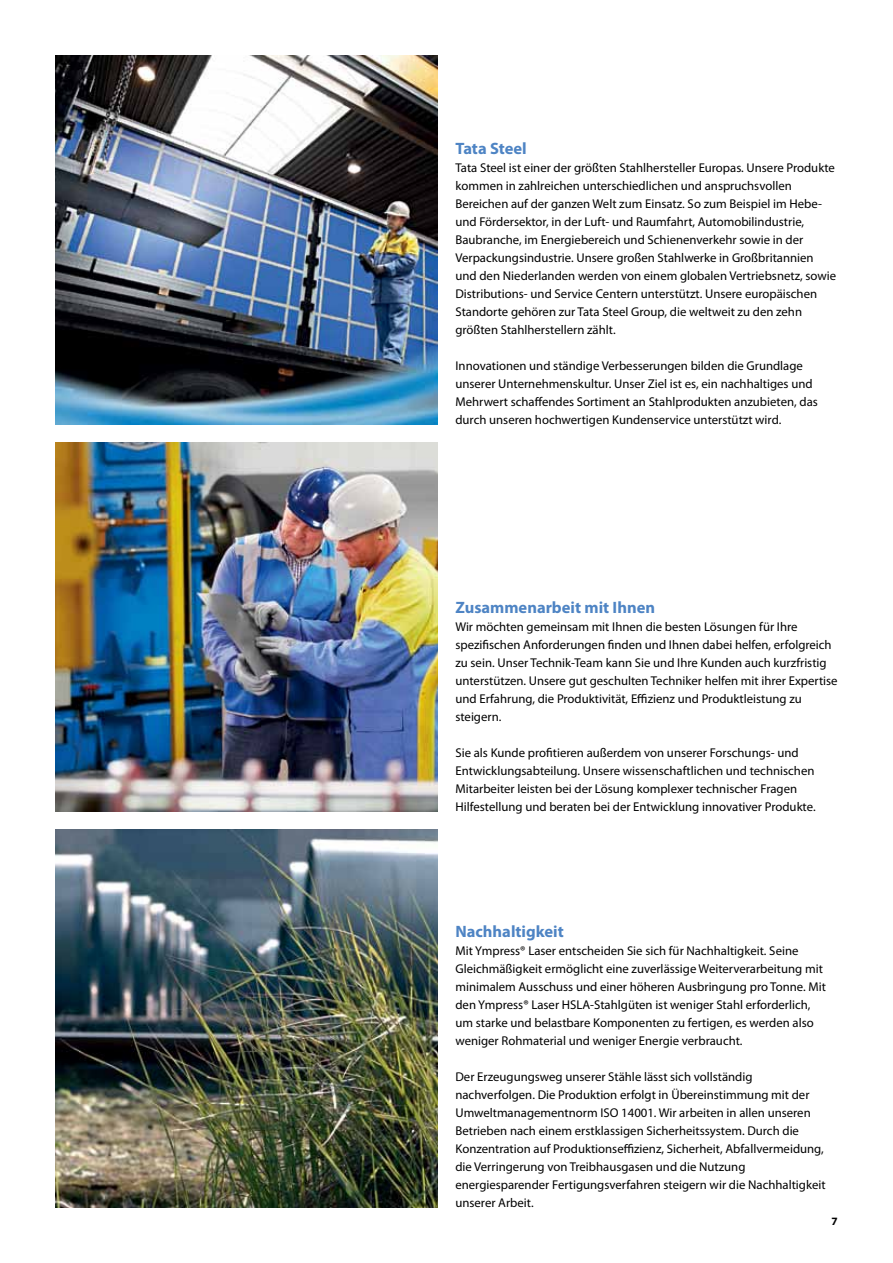
<style>
.page{position:relative;width:893px;height:1263px;background:#fff}
.page>*{position:absolute;margin:0;border:0;box-sizing:border-box;transform-origin:0 0}
.t1{font:700 16.5px "Myriad Pro";color:#4e84c4}
.t2{font:12.75px/18px "Myriad Pro";color:#000}
.t3{font:700 11.25px "Myriad Pro";color:#000}
</style>
<div class="page">
<img style="left:55px;top:56px;width:383px;height:368px">
<img style="left:55px;top:443px;width:383px;height:368px">
<img style="left:55px;top:829px;width:383px;height:378px">
<p class="t1" style="left:455px;top:138px;width:73px">Tata Steel</p>
<p class="t2" style="left:455px;top:159px;width:382px">Tata Steel ist einer der größten Stahlhersteller Europas. Unsere Produkte kommen in zahlreichen unterschiedlichen und anspruchsvollen Bereichen auf der ganzen Welt zum Einsatz. So zum Beispiel im Hebe&shy;und Fördersektor, in der Luft- und Raumfahrt, Automobilindustrie, Baubranche, im Energiebereich und Schienenverkehr sowie in der Verpackungsindustrie. Unsere großen Stahlwerke in Großbritannien und den Niederlanden werden von einem globalen Vertriebsnetz, sowie Distributions- und Service Centern unterstützt. Unsere europäischen Standorte gehören zur Tata Steel Group, die weltweit zu den zehn größten Stahlherstellern zählt.</p>
<p class="t2" style="left:455px;top:357px;width:364px">Innovationen und ständige Verbesserungen bilden die Grundlage unserer Unternehmenskultur. Unser Ziel ist es, ein nachhaltiges und Mehrwert schaffendes Sortiment an Stahlprodukten anzubieten, das durch unseren hochwertigen Kundenservice unterstützt wird.</p>
<p class="t1" style="left:455px;top:597px;width:201px">Zusammenarbeit mit Ihnen</p>
<p class="t2" style="left:455px;top:618px;width:384px">Wir möchten gemeinsam mit Ihnen die besten Lösungen für Ihre spezifischen Anforderungen finden und Ihnen dabei helfen, erfolgreich zu sein. Unser Technik-Team kann Sie und Ihre Kunden auch kurzfristig unterstützen. Unsere gut geschulten Techniker helfen mit ihrer Expertise und Erfahrung, die Produktivität, Effizienz und Produktleistung zu steigern.</p>
<p class="t2" style="left:455px;top:744px;width:362px">Sie als Kunde profitieren außerdem von unserer Forschungs- und Entwicklungsabteilung. Unsere wissenschaftlichen und technischen Mitarbeiter leisten bei der Lösung komplexer technischer Fragen Hilfestellung und beraten bei der Entwicklung innovativer Produkte.</p>
<p class="t1" style="left:455px;top:921px;width:110px">Nachhaltigkeit</p>
<p class="t2" style="left:455px;top:942px;width:372px">Mit Ympress® Laser entscheiden Sie sich für Nachhaltigkeit. Seine Gleichmäßigkeit ermöglicht eine zuverlässige Weiterverarbeitung mit minimalem Ausschuss und einer höheren Ausbringung pro Tonne. Mit den Ympress® Laser HSLA-Stahlgüten ist weniger Stahl erforderlich, um starke und belastbare Komponenten zu fertigen, es werden also weniger Rohmaterial und weniger Energie verbraucht.</p>
<p class="t2" style="left:455px;top:1068px;width:372px">Der Erzeugungsweg unserer Stähle lässt sich vollständig nachverfolgen. Die Produktion erfolgt in Übereinstimmung mit der Umweltmanagementnorm ISO 14001. Wir arbeiten in allen unseren Betrieben nach einem erstklassigen Sicherheitssystem. Durch die Konzentration auf Produktionseffizienz, Sicherheit, Abfallvermeidung, die Verringerung von Treibhausgasen und die Nutzung energiesparender Fertigungsverfahren steigern wir die Nachhaltigkeit unserer Arbeit.</p>
<p class="t3" style="left:831px;top:1214px;width:8px">7</p>
</div>
